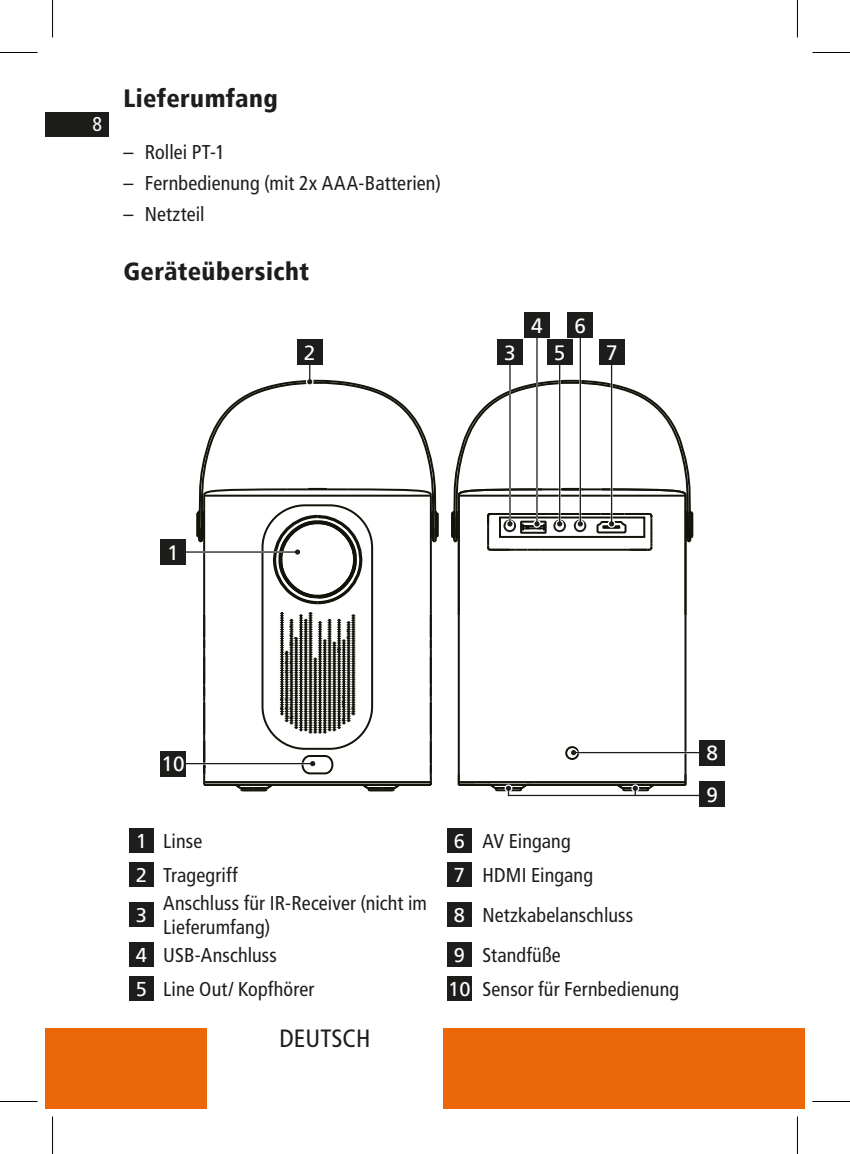
<style>
.page{position:relative;width:850px;height:1154px;background:#fff}
.page>*{position:absolute;margin:0;border:0;box-sizing:border-box;transform-origin:0 0}
.t1{font:900 condensed 25px "Frutiger LT";letter-spacing:.015em;color:#1d1d1b}
.t2{font:condensed 25px "Frutiger LT";color:#1d1d1b}
.t3{font:20.75px "Frutiger LT";color:#fff}
.t4{font:condensed 20px/24px "Frutiger LT";letter-spacing:.005em;color:#1d1d1b}
.t5{font:condensed 20px "Frutiger LT";color:#fff}
.t6{font:20px "Frutiger LT";color:#fff}
.s1{font-stretch:normal;color:#fff}
</style>
<div class="page">
<div style="left:45px;top:112px;width:64px;height:25px;background:#1d1d1b"></div>
<div style="left:45px;top:1028px;width:161px;height:80px;background:#ec6708"></div>
<div style="left:443px;top:1028px;width:361px;height:80px;background:#ec6708"></div>
<hr style="left:458px;top:781px;width:227px;height:2px;background:#13130a">
<hr style="left:474px;top:784px;width:195px;height:2px;background:#13130a">
<hr style="left:684px;top:615px;width:2px;height:159px;background:#13130a">
<hr style="left:457px;top:615px;width:2px;height:159px;background:#13130a">
<hr style="left:457px;top:496px;width:2px;height:119px;background:#13130a">
<hr style="left:684px;top:496px;width:2px;height:119px;background:#13130a">
<svg style="left:457px;top:774px;width:17px;height:12px"></svg>
<svg style="left:669px;top:774px;width:17px;height:12px"></svg>
<div style="left:565px;top:746px;width:13px;height:14px;border:2px solid #13130a;border-radius:50%"></div>
<hr style="left:429px;top:671px;width:2px;height:24px;background:#13130a">
<hr style="left:436px;top:513px;width:2px;height:23px;background:#13130a">
<hr style="left:204px;top:781px;width:226px;height:2px;background:#13130a">
<hr style="left:204px;top:784px;width:226px;height:2px;background:#13130a">
<svg style="left:279px;top:612px;width:77px;height:121px"></svg>
<hr style="left:429px;top:496px;width:2px;height:119px;background:#13130a">
<svg style="left:429px;top:615px;width:2px;height:56px"></svg>
<hr style="left:203px;top:496px;width:2px;height:119px;background:#13130a">
<hr style="left:203px;top:671px;width:2px;height:24px;background:#13130a">
<svg style="left:203px;top:615px;width:2px;height:56px"></svg>
<svg style="left:203px;top:683px;width:2px;height:102px"></svg>
<svg style="left:233px;top:783px;width:42px;height:9px"></svg>
<svg style="left:360px;top:783px;width:42px;height:9px"></svg>
<svg style="left:429px;top:682px;width:2px;height:103px"></svg>
<div style="left:261px;top:504px;width:112px;height:246px;border:2px solid #13130a;border-radius:42px"></div>
<hr style="left:178px;top:551px;width:119px;height:2px;background:#1d1d1b">
<hr style="left:178px;top:763px;width:134px;height:1px;background:#1d1d1b">
<svg style="left:300px;top:755px;width:34px;height:20px"></svg>
<hr style="left:573px;top:752px;width:134px;height:1px;background:#1d1d1b">
<svg style="left:571px;top:750px;width:5px;height:5px"></svg>
<hr style="left:309px;top:351px;width:1px;height:31px;background:#1d1d1b">
<svg style="left:194px;top:376px;width:243px;height:229px"></svg>
<hr style="left:509px;top:355px;width:1px;height:169px;background:#1d1d1b">
<hr style="left:536px;top:332px;width:1px;height:192px;background:#1d1d1b">
<hr style="left:558px;top:355px;width:2px;height:169px;background:#1d1d1b">
<hr style="left:579px;top:332px;width:1px;height:192px;background:#1d1d1b">
<hr style="left:610px;top:355px;width:2px;height:169px;background:#1d1d1b">
<svg style="left:451px;top:376px;width:243px;height:176px"></svg>
<div style="left:160px;top:539px;width:26px;height:26px;background:#1d1d1b"></div>
<div style="left:160px;top:751px;width:26px;height:25px;background:#1d1d1b"></div>
<div style="left:699px;top:740px;width:25px;height:25px;background:#1d1d1b"></div>
<div style="left:546px;top:339px;width:26px;height:26px;background:#1d1d1b"></div>
<div style="left:524px;top:312px;width:25px;height:26px;background:#1d1d1b"></div>
<div style="left:497px;top:339px;width:25px;height:26px;background:#1d1d1b"></div>
<div style="left:567px;top:312px;width:26px;height:26px;background:#1d1d1b"></div>
<div style="left:297px;top:339px;width:25px;height:26px;background:#1d1d1b"></div>
<div style="left:598px;top:339px;width:26px;height:26px;background:#1d1d1b"></div>
<svg style="left:614px;top:783px;width:42px;height:12px"></svg>
<svg style="left:483px;top:783px;width:46px;height:12px"></svg>
<hr style="left:507px;top:795px;width:198px;height:1px;background:#1d1d1b">
<div style="left:699px;top:781px;width:25px;height:26px;background:#1d1d1b"></div>
<div style="left:129px;top:828px;width:24px;height:25px;background:#1d1d1b"></div>
<div style="left:447px;top:828px;width:24px;height:25px;background:#1d1d1b"></div>
<div style="left:129px;top:862px;width:24px;height:24px;background:#1d1d1b"></div>
<div style="left:447px;top:862px;width:24px;height:24px;background:#1d1d1b"></div>
<div style="left:129px;top:902px;width:24px;height:25px;background:#1d1d1b"></div>
<div style="left:447px;top:902px;width:24px;height:25px;background:#1d1d1b"></div>
<div style="left:129px;top:942px;width:24px;height:25px;background:#1d1d1b"></div>
<div style="left:447px;top:942px;width:24px;height:25px;background:#1d1d1b"></div>
<div style="left:129px;top:976px;width:24px;height:25px;background:#1d1d1b"></div>
<div style="left:447px;top:976px;width:24px;height:25px;background:#1d1d1b"></div>
<hr style="left:0;top:52px;width:38px;height:1px;background:#000">
<hr style="left:812px;top:52px;width:37px;height:1px;background:#000">
<hr style="left:0;top:1101px;width:38px;height:1px;background:#000">
<hr style="left:812px;top:1101px;width:37px;height:1px;background:#000">
<hr style="left:52px;top:0;width:1px;height:38px;background:#000">
<hr style="left:52px;top:1116px;width:1px;height:38px;background:#000">
<hr style="left:796px;top:0;width:1px;height:38px;background:#000">
<hr style="left:796px;top:1116px;width:1px;height:38px;background:#000">
<p class="t5" style="left:93px;top:113px;width:11px">8</p>
<p class="t1" style="left:123px;top:83px;width:156px">Lieferumfang</p>
<p class="t4" style="left:123px;top:140px;width:103px">– Rollei PT-1</p>
<p class="t4" style="left:123px;top:171px;width:319px">– Fernbedienung (mit 2x AAA-Batterien)</p>
<p class="t4" style="left:123px;top:202px;width:83px">– Netzteil</p>
<p class="t1" style="left:123px;top:256px;width:187px">Geräteübersicht</p>
<p class="t3" style="left:531px;top:313px;width:13px">4</p>
<p class="t3" style="left:574px;top:313px;width:13px">6</p>
<p class="t3" style="left:304px;top:341px;width:13px">2</p>
<p class="t3" style="left:605px;top:341px;width:13px">7</p>
<p class="t3" style="left:504px;top:341px;width:13px">3</p>
<p class="t3" style="left:553px;top:341px;width:13px">5</p>
<p class="t3" style="left:167px;top:540px;width:13px">1</p>
<p class="t3" style="left:161px;top:752px;width:25px">10</p>
<p class="t4" style="left:136px;top:829px;width:68px"><span class="s1">1</span> Linse</p>
<p class="t4" style="left:453px;top:829px;width:118px"><span class="s1">6</span> AV Eingang</p>
<p class="t4" style="left:136px;top:863px;width:104px"><span class="s1">2</span> Tragegriff</p>
<p class="t4" style="left:453px;top:863px;width:141px"><span class="s1">7</span> HDMI Eingang</p>
<p class="t6" style="left:136px;top:903px;width:13px">3</p>
<p class="t4" style="left:163px;top:891px;width:265px">Anschluss für IR-Receiver (nicht im<br>Lieferumfang)</p>
<p class="t4" style="left:453px;top:903px;width:181px"><span class="s1">8</span> Netzkabelanschluss</p>
<p class="t4" style="left:136px;top:944px;width:143px"><span class="s1">4</span> USB-Anschluss</p>
<p class="t4" style="left:453px;top:944px;width:108px"><span class="s1">9</span> Standfüße</p>
<p class="t4" style="left:136px;top:977px;width:180px"><span class="s1">5</span> Line Out/ Kopfhörer</p>
<p class="t4" style="left:448px;top:977px;width:232px"><span class="s1">10</span> Sensor für Fernbedienung</p>
<p class="t2" style="left:279px;top:1023px;width:92px">DEUTSCH</p>
<p class="t3" style="left:706px;top:741px;width:13px">8</p>
<p class="t3" style="left:706px;top:782px;width:13px">9</p>
</div>
